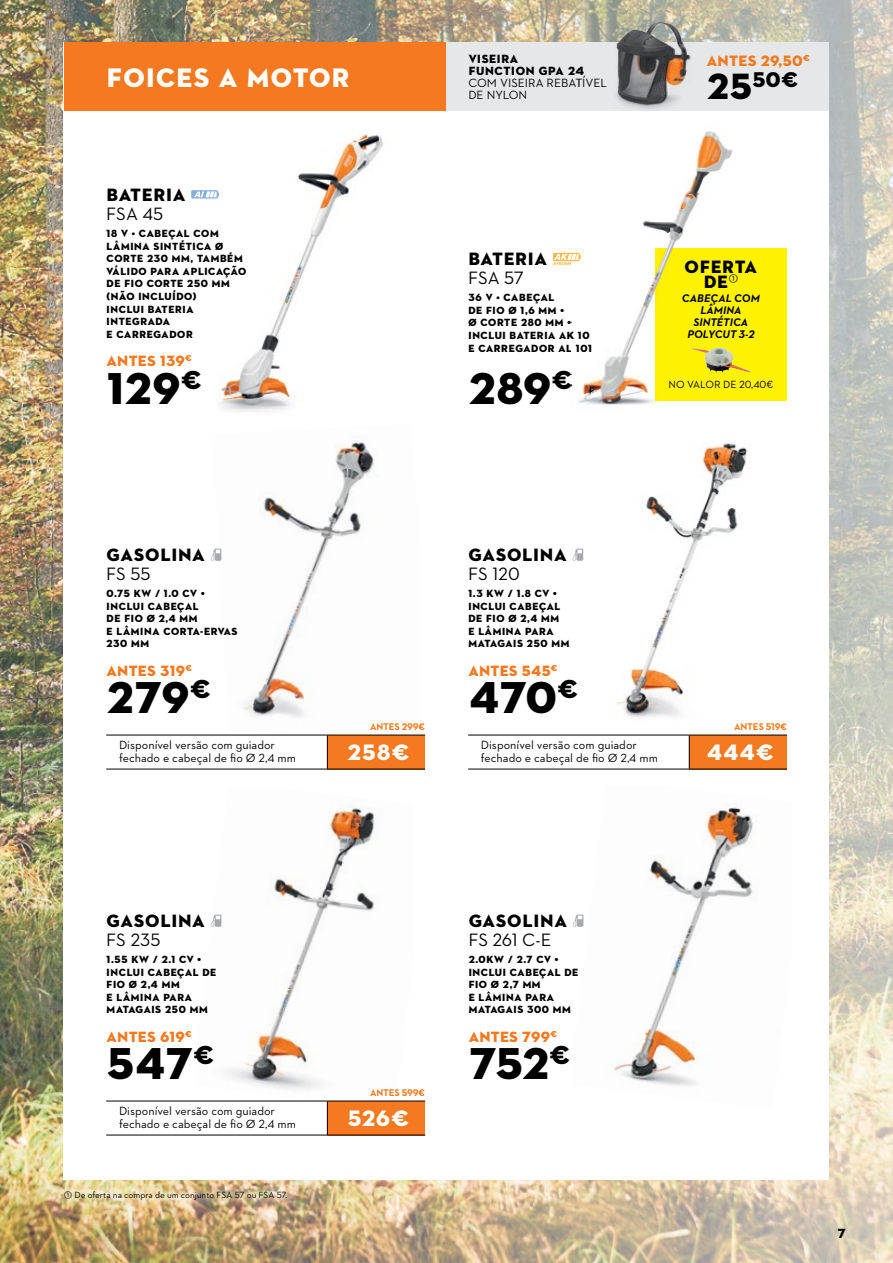
<style>
.page{position:relative;width:893px;height:1263px;background:#fff}
.page>*{position:absolute;margin:0;border:0;box-sizing:border-box;transform-origin:0 0}
.t1{font:45px "STIHL Contraface Display Titling";letter-spacing:-.04em;color:#000}
.t2{font:27px "STIHL Contraface Display Titling";color:#fff}
.t3{font:22.5px "STIHL Contraface Display Titling";color:#fff}
.t4{font:21.45px "STIHL Contraface Display Titling";color:#000}
.t5{font:18px/15px "STIHL Contraface Display Titling";color:#000;text-align:center}
.t6{font:18px "STIHL Contraface Text";letter-spacing:-.01em;color:#000}
.t7{font:15.15px "STIHL Contraface Display Titling";letter-spacing:-.03em;color:#f47920}
.t8{font:15px "STIHL Contraface Display Titling";letter-spacing:-.03em;color:#f47920}
.t9{font:13.35px "STIHL Contraface Display Titling";color:#000}
.t10{font:12px/13.5px "STIHL Contraface Text";color:#000}
.t11{font:12px "STIHL Contraface Display Titling";color:#000}
.t12{font:italic 700 11.1px/12px "STIHL Contraface Text";color:#000;text-align:center}
.t13{font:10.5px/12.6px "STIHL Contraface Display Titling";color:#000}
.t14{font:10.5px "STIHL Contraface Text";color:#000}
.t15{font:700 9.75px "STIHL Contraface Text";letter-spacing:-.02em;color:#f47920}
.t16{font:9px "STIHL Contraface Text";color:#000}
.s1{font-size:36.9px}
</style>
<div class="page">
<img style="left:0;top:0;width:893px;height:1263px">
<div style="left:64px;top:43px;width:765px;height:1137px;background:#fff"></div>
<div style="left:64px;top:43px;width:382px;height:68px;background:#f47920"></div>
<div style="left:446px;top:43px;width:383px;height:68px;background:#e6e7e8"></div>
<img style="left:219px;top:133px;width:164px;height:279px">
<img style="left:197px;top:805px;width:217px;height:305px">
<img style="left:583px;top:807px;width:170px;height:279px">
<svg style="left:191px;top:190px;width:28px;height:9px"></svg>
<img style="left:616px;top:443px;width:132px;height:275px">
<img style="left:215px;top:442px;width:159px;height:275px">
<svg style="left:553px;top:253px;width:19px;height:12px"></svg>
<svg style="left:211px;top:549px;width:10px;height:12px"></svg>
<div style="left:327px;top:735px;width:98px;height:34px;background:#f47920"></div>
<hr style="left:106px;top:735px;width:221px;height:1px;background:#000">
<hr style="left:327px;top:735px;width:98px;height:1px;background:#000">
<hr style="left:327px;top:735px;width:1px;height:34px;background:#000">
<hr style="left:106px;top:769px;width:221px;height:1px;background:#000">
<hr style="left:327px;top:769px;width:98px;height:1px;background:#000">
<svg style="left:211px;top:914px;width:10px;height:13px"></svg>
<svg style="left:573px;top:914px;width:10px;height:13px"></svg>
<svg style="left:572px;top:549px;width:11px;height:12px"></svg>
<div style="left:689px;top:735px;width:98px;height:34px;background:#f47920"></div>
<hr style="left:468px;top:735px;width:221px;height:1px;background:#000">
<hr style="left:689px;top:735px;width:98px;height:1px;background:#000">
<hr style="left:689px;top:735px;width:1px;height:34px;background:#000">
<hr style="left:468px;top:769px;width:221px;height:1px;background:#000">
<hr style="left:689px;top:769px;width:98px;height:1px;background:#000">
<div style="left:327px;top:1101px;width:98px;height:34px;background:#f47920"></div>
<hr style="left:106px;top:1101px;width:221px;height:1px;background:#000">
<hr style="left:327px;top:1101px;width:98px;height:1px;background:#000">
<hr style="left:327px;top:1101px;width:1px;height:34px;background:#000">
<hr style="left:106px;top:1135px;width:221px;height:1px;background:#000">
<hr style="left:327px;top:1135px;width:98px;height:1px;background:#000">
<div style="left:655px;top:248px;width:132px;height:153px;background:#fff200"></div>
<img style="left:738px;top:366px;width:13px;height:7px">
<img style="left:572px;top:131px;width:166px;height:274px">
<img style="left:584px;top:132px;width:125px;height:262px">
<div style="left:56px;top:1183px;width:239px;height:26px;background:#fff;opacity:.75"></div>
<img style="left:615px;top:43px;width:76px;height:67px">
<img style="left:617px;top:22px;width:72px;height:82px">
<h2 class="t2" style="left:106px;top:61px;width:246px">FOICES A MOTOR</h2>
<h3 class="t5" style="left:106px;top:187px;width:81px">BATERIA</h3>
<h3 class="t6" style="left:106px;top:203px;width:59px">FSA 45</h3>
<p class="t13" style="left:106px;top:227px;width:142px">18 V • CABEÇAL COM<br>LÂMINA SINTÉTICA Ø<br>CORTE 230 MM, TAMBÉM<br>VÁLIDO PARA APLICAÇÃO<br>DE FIO CORTE 250 MM (NÃO INCLUÍDO)<br>INCLUI BATERIA<br>INTEGRADA<br>E CARREGADOR</p>
<h1 class="t1" style="left:106px;top:360px;width:97px">129<sup>€</sup></h1>
<h3 class="t8" style="left:106px;top:352px;width:87px">ANTES 139<sup>€</sup></h3>
<p class="t11" style="left:468px;top:51px;width:52px">VISEIRA</p>
<h3 class="t7" style="left:706px;top:51px;width:105px">ANTES 29,50<sup>€</sup></h3>
<p class="t11" style="left:468px;top:63px;width:117px">FUNCTION GPA 24</p>
<p class="t10" style="left:468px;top:77px;width:140px;line-height:12px">COM VISEIRA REBATÍVEL<br>DE NYLON</p>
<h3 class="t4" style="left:706px;top:66px;width:93px"><span class="s1">25</span>50€</h3>
<h3 class="t5" style="left:468px;top:251px;width:81px">BATERIA</h3>
<h3 class="t6" style="left:468px;top:267px;width:57px">FSA 57</h3>
<p class="t13" style="left:468px;top:291px;width:126px">36 V • CABEÇAL<br>DE FIO Ø 1,6 MM ⚫<br>Ø CORTE 280 MM ⚫<br>INCLUI BATERIA AK 10<br>E CARREGADOR AL 101</p>
<h1 class="t1" style="left:468px;top:360px;width:106px">289<sup>€</sup></h1>
<h3 class="t5" style="left:684px;top:259px;width:75px">OFERTA<br>DE<sup>①</sup></h3>
<p class="t12" style="left:682px;top:292px;width:79px">CABEÇAL COM<br>LÂMINA<br>SINTÉTICA<br>POLYCUT 3-2</p>
<p class="t14" style="left:668px;top:378px;width:106px">NO VALOR DE 20,40€</p>
<h3 class="t5" style="left:106px;top:547px;width:101px">GASOLINA</h3>
<h3 class="t6" style="left:106px;top:563px;width:46px">FS 55</h3>
<p class="t13" style="left:106px;top:587px;width:133px">0.75 KW / 1.0 CV ⚫<br>INCLUI CABEÇAL<br>DE FIO Ø 2,4 MM<br>E LÂMINA CORTA-ERVAS<br>230 MM</p>
<h1 class="t1" style="left:106px;top:670px;width:106px">279<sup>€</sup></h1>
<h3 class="t8" style="left:106px;top:662px;width:87px">ANTES 319<sup>€</sup></h3>
<h3 class="t5" style="left:468px;top:547px;width:100px">GASOLINA</h3>
<h3 class="t6" style="left:468px;top:563px;width:53px">FS 120</h3>
<p class="t13" style="left:468px;top:587px;width:103px">1.3 KW / 1.8 CV ⚫<br>INCLUI CABEÇAL<br>DE FIO Ø 2,4 MM<br>E LÂMINA PARA<br>MATAGAIS 250 MM</p>
<h1 class="t1" style="left:468px;top:670px;width:112px">470<sup>€</sup></h1>
<h3 class="t8" style="left:468px;top:662px;width:91px">ANTES 545<sup>€</sup></h3>
<p class="t15" style="left:370px;top:721px;width:57px">ANTES 299€</p>
<p class="t15" style="left:734px;top:721px;width:54px">ANTES 519€</p>
<p class="t10" style="left:119px;top:738px;width:178px">Disponível versão com guiador fechado e cabeçal de fio Ø 2,4 mm</p>
<h3 class="t3" style="left:347px;top:738px;width:64px">258€</h3>
<p class="t10" style="left:481px;top:738px;width:178px">Disponível versão com guiador fechado e cabeçal de fio Ø 2,4 mm</p>
<h3 class="t3" style="left:706px;top:738px;width:69px">444€</h3>
<h3 class="t5" style="left:106px;top:913px;width:100px">GASOLINA</h3>
<h3 class="t6" style="left:106px;top:929px;width:56px">FS 235</h3>
<p class="t13" style="left:106px;top:953px;width:112px">1.55 KW / 2.1 CV ⚫<br>INCLUI CABEÇAL DE<br>FIO Ø 2,4 MM<br>E LÂMINA PARA<br>MATAGAIS 250 MM</p>
<h1 class="t1" style="left:106px;top:1036px;width:110px">547<sup>€</sup></h1>
<h3 class="t8" style="left:106px;top:1027px;width:87px">ANTES 619<sup>€</sup></h3>
<p class="t15" style="left:370px;top:1087px;width:57px">ANTES 599€</p>
<p class="t10" style="left:119px;top:1104px;width:178px">Disponível versão com guiador fechado e cabeçal de fio Ø 2,4 mm</p>
<h3 class="t3" style="left:347px;top:1104px;width:63px">526€</h3>
<p class="t16" style="left:64px;top:1190px;width:225px">① De oferta na compra de um conjunto FSA 57 ou FSA 57.</p>
<h3 class="t5" style="left:468px;top:913px;width:101px">GASOLINA</h3>
<h3 class="t6" style="left:468px;top:929px;width:85px">FS 261 C-E</h3>
<p class="t13" style="left:468px;top:953px;width:112px">2.0KW / 2.7 CV ⚫<br>INCLUI CABEÇAL DE<br>FIO Ø 2,7 MM<br>E LÂMINA PARA<br>MATAGAIS 300 MM</p>
<h1 class="t1" style="left:468px;top:1036px;width:104px">752<sup>€</sup></h1>
<h3 class="t8" style="left:468px;top:1027px;width:90px">ANTES 799<sup>€</sup></h3>
<p class="t9" style="left:838px;top:1225px;width:10px">7</p>
</div>
